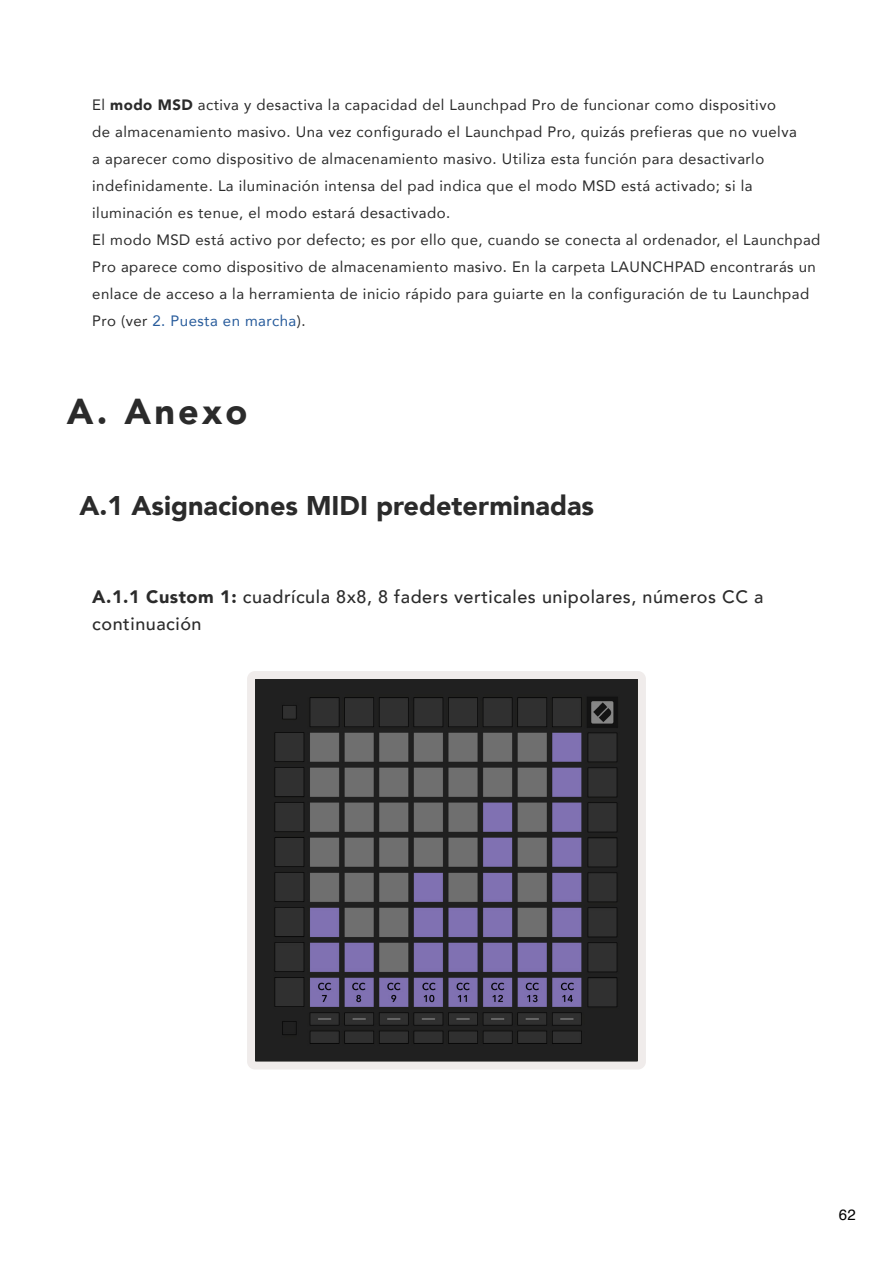
<style>
.page{position:relative;width:893px;height:1263px;background:#fff}
.page>*{position:absolute;margin:0;border:0;box-sizing:border-box;transform-origin:0 0}
.t1{font:900 36px "Avenir";letter-spacing:.09em;color:#2b2b2b}
.t2{font:900 27px "Avenir";color:#2b2b2b}
.t3{font:500 18px/27px "Avenir";letter-spacing:.03em;color:#2b2b2b}
.t4{font:15px/27px "Avenir";letter-spacing:.03em;color:#2b2b2b}
.t5{font:15px "Helvetica";color:#000}
.s1{font-weight:900}
.s2{color:#275b9b}
</style>
<div class="page">
<img style="left:256px;top:680px;width:381px;height:380px">
<div style="left:247px;top:671px;width:399px;height:398px;border:8px solid #f0eceb;border-radius:4px"></div>
<p class="t4" style="left:92px;top:91px;width:730px">El <span class="s1">modo MSD</span> activa y desactiva la capacidad del Launchpad Pro de funcionar como dispositivo<br>de almacenamiento masivo. Una vez configurado el Launchpad Pro, quizás prefieras que no vuelva<br>a aparecer como dispositivo de almacenamiento masivo. Utiliza esta función para desactivarlo indefinidamente. La iluminación intensa del pad indica que el modo MSD está activado; si la iluminación es tenue, el modo estará desactivado.<br>El modo MSD está activo por defecto; es por ello que, cuando se conecta al ordenador, el Launchpad Pro aparece como dispositivo de almacenamiento masivo. En la carpeta LAUNCHPAD encontrarás un enlace de acceso a la herramienta de inicio rápido para guiarte en la configuración de tu Launchpad Pro (ver <span class="s2">2. Puesta en marcha</span>).</p>
<h1 class="t1" style="left:67px;top:380px;width:182px">A. Anexo</h1>
<h2 class="t2" style="left:80px;top:482px;width:516px">A.1 Asignaciones MIDI predeterminadas</h2>
<p class="t3" style="left:92px;top:582px;width:673px"><span class="s1">A.1.1 Custom 1:</span> cuadrícula 8x8, 8 faders verticales unipolares, números CC a continuación</p>
<p class="t5" style="left:839px;top:1203px;width:18px">62</p>
</div>
